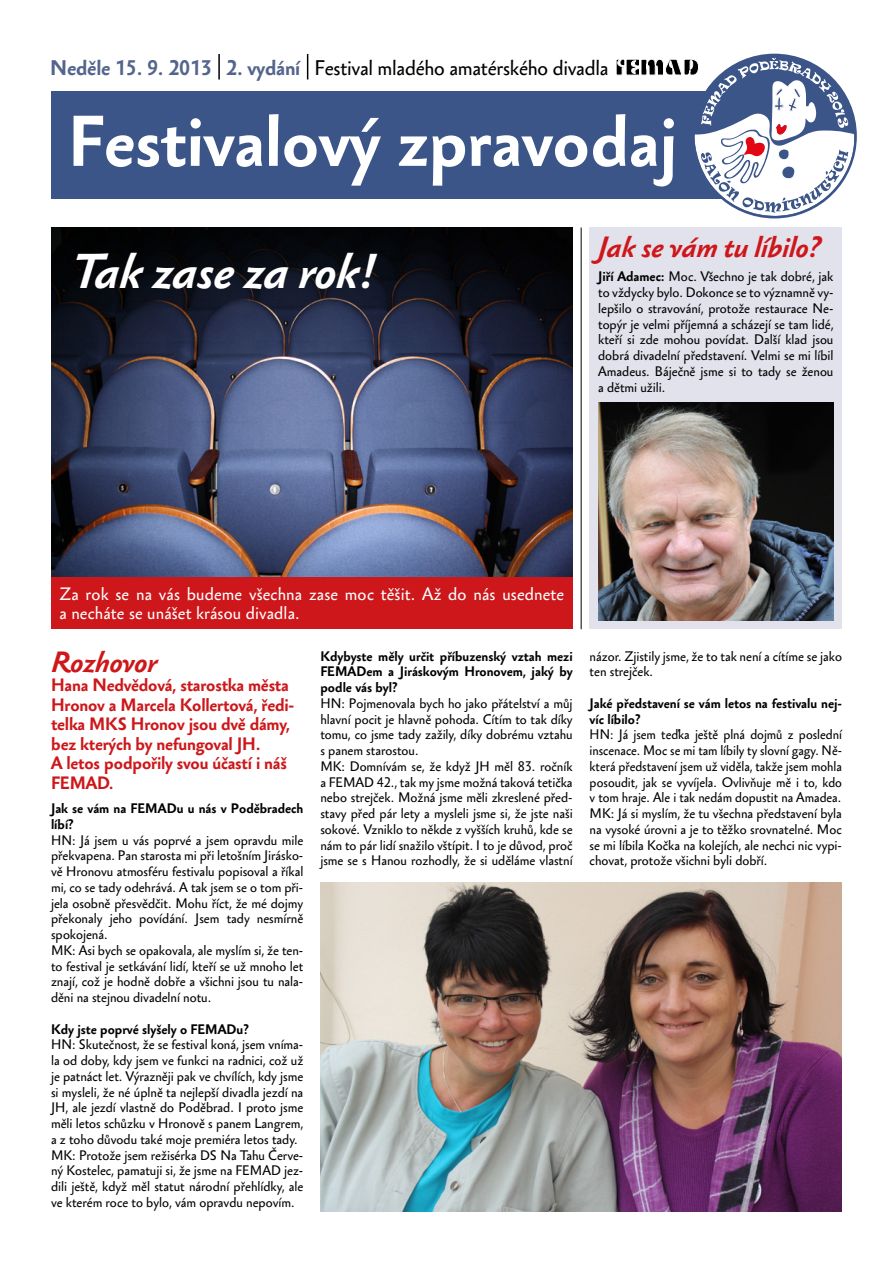
<style>
.page{position:relative;width:893px;height:1263px;background:#fff}
.page>*{position:absolute;margin:0;border:0;box-sizing:border-box;transform-origin:0 0}
.Text_ZÁKLADNÍ{font:700 66px "Sebastian Text Pro";color:#fff}
.Titulek{font:italic 700 45px "Sebastian Text Pro";color:#fff}
.Titulek-2{font:italic 700 27px "Sebastian Text Pro";color:#cd171a}
.Text_ZÁKLADNÍ_BEZ_OD{font:19.5px "Sebastian Text Pro";letter-spacing:-.01em;color:#000}
.Text_ZÁKLADNÍ_BEZ_OD-2{font:700 19.5px "Sebastian Text Pro";letter-spacing:-.01em;color:#53658d}
.Titulek-3{font:700 16.5px/19.5px "Sebastian Text Pro";letter-spacing:-.01em;color:#cd171a}
.Perex{font:16.5px/19.5px "Sebastian Text Pro";letter-spacing:.01em;color:#fff}
.Text_ZÁKLADNÍ_BEZ_OD-3{font:12.75px/15.8px "Sebastian Text Pro";color:#000;text-align:justify}
.Text_ZÁKLADNÍ_BEZ_OD-4{font:700 12.75px/15.8px "Sebastian Text Pro";color:#000}
.s1{font-weight:700}
</style>
<div class="page">
<div style="left:51px;top:576px;width:522px;height:53px;background:#cd171a"></div>
<div style="left:51px;top:91px;width:757px;height:107px;background:#3b5588"></div>
<svg style="left:616px;top:58px;width:240px;height:161px"></svg>
<hr style="left:218px;top:54px;width:2px;height:25px;background:#000">
<svg style="left:307px;top:54px;width:1px;height:25px"></svg>
<img style="left:51px;top:227px;width:522px;height:349px">
<img style="left:320px;top:883px;width:522px;height:329px">
<hr style="left:581px;top:227px;width:1px;height:402px;background:#000">
<div style="left:590px;top:227px;width:252px;height:402px;background:#e2e2ed"></div>
<img style="left:598px;top:402px;width:235px;height:219px">
<p class="Text_ZÁKLADNÍ_BEZ_OD-2" style="left:50px;top:55px;width:252px">Neděle 15. 9. 2013 2. vydání</p>
<p class="Text_ZÁKLADNÍ_BEZ_OD" style="left:315px;top:55px;width:295px">Festival mladého amatérského divadla</p>
<p class="Text_ZÁKLADNÍ" style="left:68px;top:98px;width:611px">Festivalový zpravodaj</p>
<p class="Titulek" style="left:72px;top:242px;width:305px">Tak zase za rok!</p>
<p class="Titulek-2" style="left:598px;top:230px;width:223px">Jak se vám tu líbilo?</p>
<p class="Text_ZÁKLADNÍ_BEZ_OD-3" style="left:598px;top:269px;width:237px"><span class="s1">Jiří Adamec:</span> Moc. Všechno je tak dobré, jak to vždycky bylo. Dokonce se to významně vy&shy;lepšilo o stravování, protože restaurace Ne&shy;topýr je velmi příjemná a scházejí se tam lidé, kteří si zde mohou povídat. Další klad jsou dobrá divadelní představení. Velmi se mi líbil Amadeus. Báječně jsme si to tady se ženou a dětmi užili.</p>
<p class="Perex" style="left:60px;top:584px;width:506px">Za rok se na vás budeme všechna zase moc těšit. Až do nás usednete a necháte se unášet krásou divadla.</p>
<p class="Titulek-2" style="left:51px;top:644px;width:107px">Rozhovor</p>
<p class="Titulek-3" style="left:51px;top:676px;width:245px">Hana Nedvědová, starostka města<br>Hronov a Marcela Kollertová, ředi&shy;telka MKS Hronov jsou dvě dámy, bez kterých by nefungoval JH.<br>A letos podpořily svou účastí i náš<br>FEMAD.</p>
<p class="Text_ZÁKLADNÍ_BEZ_OD-4" style="left:51px;top:801px;width:254px">Jak se vám na FEMADu u nás v Poděbradech líbí?</p>
<p class="Text_ZÁKLADNÍ_BEZ_OD-3" style="left:51px;top:832px;width:254px">HN: Já jsem u vás poprvé a jsem opravdu mile překvapena. Pan starosta mi při letošním Jirásko&shy;vě Hronovu atmosféru festivalu popisoval a říkal mi, co se tady odehrává. A tak jsem se o tom při&shy;jela osobně přesvědčit. Mohu říct, že mé dojmy překonaly jeho povídání. Jsem tady nesmírně spokojená.</p>
<p class="Text_ZÁKLADNÍ_BEZ_OD-3" style="left:51px;top:942px;width:254px">MK: Asi bych se opakovala, ale myslím si, že ten&shy;to festival je setkávání lidí, kteří se už mnoho let znají, což je hodně dobře a všichni jsou tu nala&shy;děni na stejnou divadelní notu.</p>
<p class="Text_ZÁKLADNÍ_BEZ_OD-4" style="left:51px;top:1021px;width:199px">Kdy jste poprvé slyšely o FEMADu?</p>
<p class="Text_ZÁKLADNÍ_BEZ_OD-3" style="left:51px;top:1037px;width:254px">HN: Skutečnost, že se festival koná, jsem vníma&shy;la od doby, kdy jsem ve funkci na radnici, což už je patnáct let. Výrazněji pak ve chvílích, kdy jsme si mysleli, že né úplně ta nejlepší divadla jezdí na JH, ale jezdí vlastně do Poděbrad. I proto jsme měli letos schůzku v Hronově s panem Langrem, a z toho důvodu také moje premiéra letos tady.</p>
<p class="Text_ZÁKLADNÍ_BEZ_OD-3" style="left:51px;top:1147px;width:254px">MK: Protože jsem režisérka DS Na Tahu Červe&shy;ný Kostelec, pamatuji si, že jsme na FEMAD jez&shy;dili ještě, když měl statut národní přehlídky, ale ve kterém roce to bylo, vám opravdu nepovím.</p>
<p class="Text_ZÁKLADNÍ_BEZ_OD-4" style="left:320px;top:648px;width:254px;text-align:justify">Kdybyste měly určit příbuzenský vztah mezi FEMADem a Jiráskovým Hronovem, jaký by podle vás byl?</p>
<p class="Text_ZÁKLADNÍ_BEZ_OD-3" style="left:320px;top:696px;width:254px">HN: Pojmenovala bych ho jako přátelství a můj hlavní pocit je hlavně pohoda. Cítím to tak díky tomu, co jsme tady zažily, díky dobrému vztahu s panem starostou.</p>
<p class="Text_ZÁKLADNÍ_BEZ_OD-3" style="left:320px;top:759px;width:254px">MK: Domnívám se, že když JH měl 83. ročník a FEMAD 42., tak my jsme možná taková tetička nebo strejček. Možná jsme měli zkreslené před&shy;stavy před pár lety a mysleli jsme si, že jste naši sokové. Vzniklo to někde z vyšších kruhů, kde se nám to pár lidí snažilo vštípit. I to je důvod, proč jsme se s Hanou rozhodly, že si uděláme vlastní</p>
<p class="Text_ZÁKLADNÍ_BEZ_OD-3" style="left:590px;top:648px;width:254px">názor. Zjistily jsme, že to tak není a cítíme se jako ten strejček.</p>
<p class="Text_ZÁKLADNÍ_BEZ_OD-4" style="left:590px;top:695px;width:254px">Jaké představení se vám letos na festivalu nej&shy;víc líbilo?</p>
<p class="Text_ZÁKLADNÍ_BEZ_OD-3" style="left:590px;top:727px;width:254px">HN: Já jsem teďka ještě plná dojmů z poslední inscenace. Moc se mi tam líbily ty slovní gagy. Ně&shy;která představení jsem už viděla, takže jsem mohla posoudit, jak se vyvíjela. Ovlivňuje mě i to, kdo v tom hraje. Ale i tak nedám dopustit na Amadea.</p>
<p class="Text_ZÁKLADNÍ_BEZ_OD-3" style="left:590px;top:806px;width:254px">MK: Já si myslím, že tu všechna představení byla na vysoké úrovni a je to těžko srovnatelné. Moc se mi líbila Kočka na kolejích, ale nechci nic vypi&shy;chovat, protože všichni byli dobří.</p>
</div>
